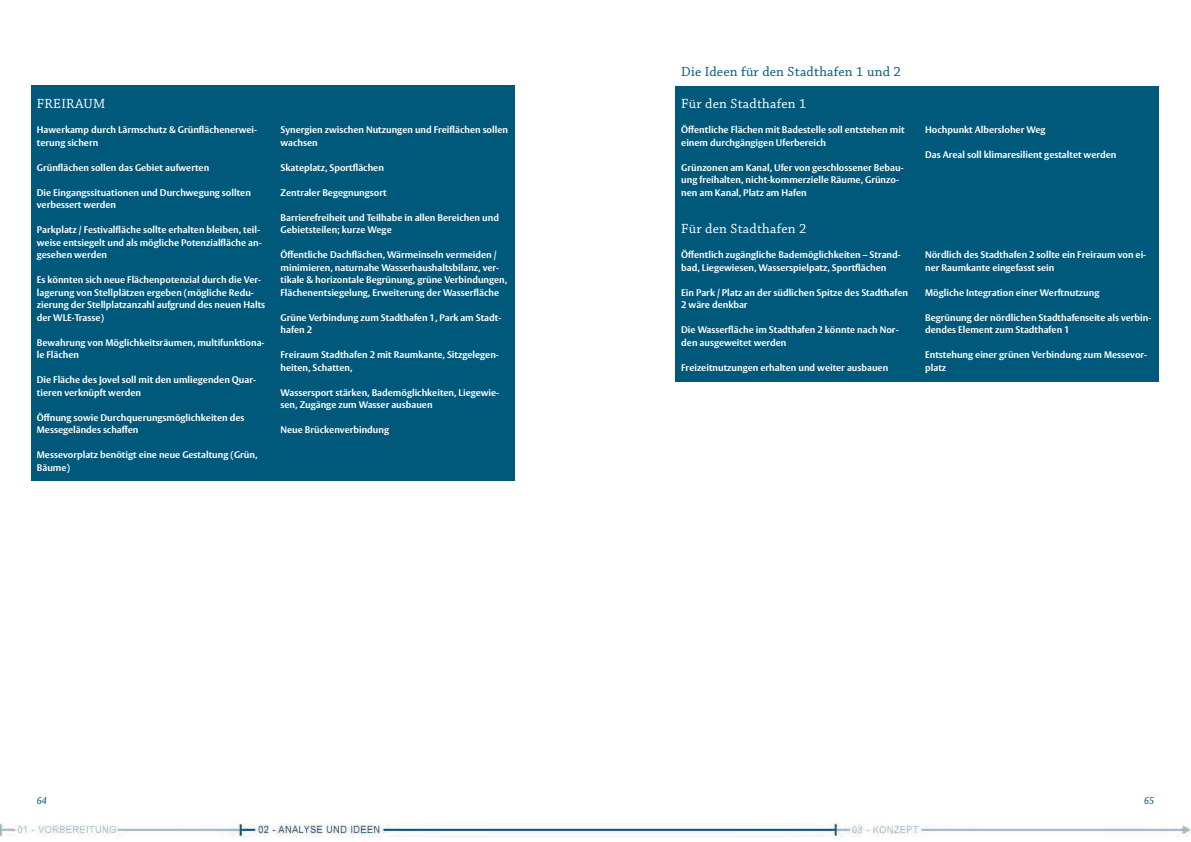
<style>
.page{position:relative;width:1191px;height:842px;background:#fff}
.page>*{position:absolute;margin:0;border:0;box-sizing:border-box;transform-origin:0 0}
.t1{font:14px "Chaparral Pro";letter-spacing:.015em;color:#fff}
.t2{font:14px "Chaparral Pro";letter-spacing:.015em;color:#00597a}
.t3{font:700 9.5px/12.5px "Vesta Pro";color:#fff}
.t4{font:italic 9.5px "Vesta Pro";color:#00597a}
</style>
<div class="page">
<img style="left:1px;top:823px;width:1188px;height:14px">
<div style="left:31px;top:86px;width:484px;height:395px;background:#00597a"></div>
<div style="left:675px;top:86px;width:484px;height:295px;background:#00597a"></div>
<p class="t1" style="left:37px;top:98px;width:70px">FREIRAUM</p>
<p class="t3" style="left:37px;top:124px;width:222px">Hawerkamp durch Lärmschutz &amp; Grünflächenerwei&shy;terung sichern</p>
<p class="t3" style="left:37px;top:162px;width:174px">Grünflächen sollen das Gebiet aufwerten</p>
<p class="t3" style="left:37px;top:187px;width:215px">Die Eingangssituationen und Durchwegung sollten verbessert werden</p>
<p class="t3" style="left:37px;top:224px;width:226px">Parkplatz / Festivalfläche sollte erhalten bleiben, teil&shy;weise entsiegelt und als mögliche Potenzialfläche an&shy;gesehen werden</p>
<p class="t3" style="left:37px;top:274px;width:230px">Es könnten sich neue Flächenpotenzial durch die Ver&shy;lagerung von Stellplätzen ergeben (mögliche Redu&shy;zierung der Stellplatzanzahl aufgrund des neuen Halts der WLE-Trasse)</p>
<p class="t3" style="left:37px;top:337px;width:229px">Bewahrung von Möglichkeitsräumen, multifunktiona&shy;le Flächen</p>
<p class="t3" style="left:37px;top:374px;width:221px">Die Fläche des Jovel soll mit den umliegenden Quar&shy;tieren verknüpft werden</p>
<p class="t3" style="left:37px;top:412px;width:209px">Öffnung sowie Durchquerungsmöglichkeiten des<br>Messegeländes schaffen</p>
<p class="t3" style="left:37px;top:449px;width:222px">Messevorplatz benötigt eine neue Gestaltung (Grün,<br>Bäume)</p>
<p class="t3" style="left:280px;top:124px;width:229px">Synergien zwischen Nutzungen und Freiflächen sollen wachsen</p>
<p class="t3" style="left:280px;top:162px;width:105px">Skateplatz, Sportflächen</p>
<p class="t3" style="left:280px;top:187px;width:108px">Zentraler Begegnungsort</p>
<p class="t3" style="left:280px;top:212px;width:220px">Barrierefreiheit und Teilhabe in allen Bereichen und<br>Gebietsteilen; kurze Wege</p>
<p class="t3" style="left:280px;top:249px;width:228px">Öffentliche Dachflächen, Wärmeinseln vermeiden / minimieren, naturnahe Wasserhaushaltsbilanz, ver&shy;tikale &amp; horizontale Begrünung, grüne Verbindungen,</p>
<p class="t3" style="left:280px;top:287px;width:220px">Flächenentsiegelung, Erweiterung der Wasserfläche</p>
<p class="t3" style="left:280px;top:312px;width:222px">Grüne Verbindung zum Stadthafen 1, Park am Stadt&shy;hafen 2</p>
<p class="t3" style="left:280px;top:349px;width:220px">Freiraum Stadthafen 2 mit Raumkante, Sitzgelegen&shy;heiten, Schatten,</p>
<p class="t3" style="left:280px;top:387px;width:220px">Wassersport stärken, Bademöglichkeiten, Liegewie&shy;sen, Zugänge zum Wasser ausbauen</p>
<p class="t3" style="left:280px;top:424px;width:110px">Neue Brückenverbindung</p>
<h2 class="t2" style="left:681px;top:66px;width:221px">Die Ideen für den Stadthafen 1 und 2</h2>
<p class="t1" style="left:681px;top:98px;width:127px">Für den Stadthafen 1</p>
<p class="t3" style="left:681px;top:124px;width:225px">Öffentliche Flächen mit Badestelle soll entstehen mit einem durchgängigen Uferbereich</p>
<p class="t3" style="left:681px;top:162px;width:224px">Grünzonen am Kanal, Ufer von geschlossener Bebau&shy;ung freihalten, nicht-kommerzielle Räume, Grünzo&shy;nen am Kanal, Platz am Hafen</p>
<p class="t1" style="left:681px;top:223px;width:127px">Für den Stadthafen 2</p>
<p class="t3" style="left:681px;top:249px;width:221px">Öffentlich zugängliche Bademöglichkeiten – Strand&shy;bad, Liegewiesen, Wasserspielpatz, Sportflächen</p>
<p class="t3" style="left:681px;top:287px;width:228px">Ein Park / Platz an der südlichen Spitze des Stadthafen<br>2 wäre denkbar</p>
<p class="t3" style="left:681px;top:324px;width:219px">Die Wasserfläche im Stadthafen 2 könnte nach Nor&shy;den ausgeweitet werden</p>
<p class="t3" style="left:681px;top:362px;width:208px">Freizeitnutzungen erhalten und weiter ausbauen</p>
<p class="t3" style="left:925px;top:124px;width:122px">Hochpunkt Albersloher Weg</p>
<p class="t3" style="left:925px;top:149px;width:193px">Das Areal soll klimaresilient gestaltet werden</p>
<p class="t3" style="left:925px;top:249px;width:223px">Nördlich des Stadthafen 2 sollte ein Freiraum von ei&shy;ner Raumkante eingefasst sein</p>
<p class="t3" style="left:925px;top:287px;width:176px">Mögliche Integration einer Werftnutzung</p>
<p class="t3" style="left:925px;top:312px;width:228px">Begrünung der nördlichen Stadthafenseite als verbin&shy;dendes Element zum Stadthafen 1</p>
<p class="t3" style="left:925px;top:349px;width:223px">Entstehung einer grünen Verbindung zum Messevor&shy;platz</p>
<p class="t4" style="left:37px;top:797px;width:11px">64</p>
<p class="t4" style="left:1144px;top:797px;width:11px">65</p>
</div>
